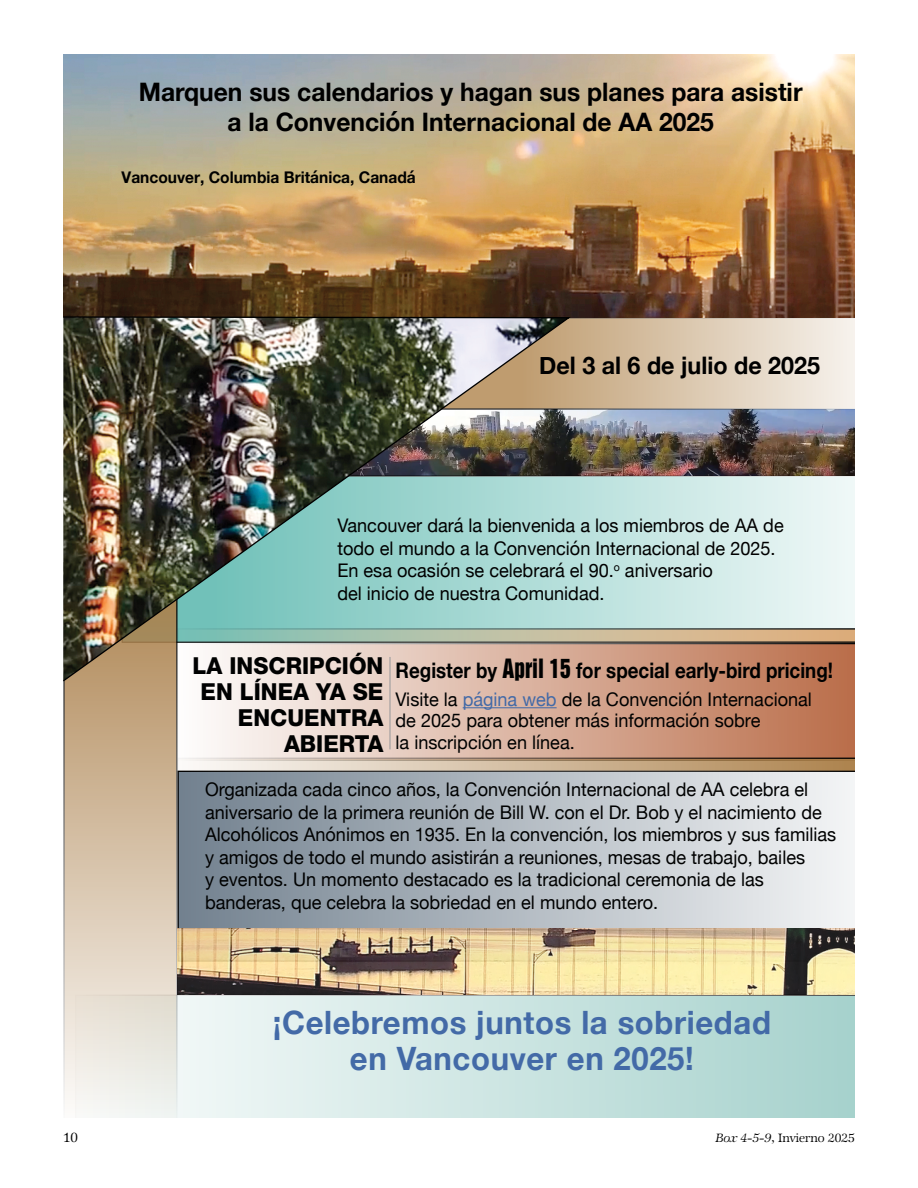
<style>
.page{position:relative;width:918px;height:1188px;background:#fff}
.page>*{position:absolute;margin:0;border:0;box-sizing:border-box;transform-origin:0 0}
.t1{font:700 32.1px/36px "Helvetica Neue";letter-spacing:.02em;color:#436aa7;text-align:center}
.t2{font:700 25.5px/30.6px "Helvetica Neue";color:#000;text-align:center}
.t3{font:700 24.15px "Helvetica Neue";color:#000}
.t4{font:800 23.4px/26px "Helvetica Neue LT Std";color:#000101;text-align:right}
.t5{font:700 21.45px "Helvetica Neue";color:#000101;scale:.88 1}
.t6{font:18.75px/22.5px "Helvetica Neue";color:#000101}
.t7{font:18.75px/22.5px "Helvetica Neue";color:#000}
.t8{font:700 16.05px "Helvetica Neue";color:#000}
.t9{font:300 15px "Zapf Internatl IT Cby BT";color:#000}
.t10{font:300 13.5px "Zapf Internatl IT Cby BT";color:#000}
.s1{font-family:"Helvetica Inserat LT Std";font-weight:400;font-size:24.3px}
.s2{color:#436aa7}
.s3{font-style:italic}
</style>
<div class="page">
<svg style="left:178px;top:995px;width:677px;height:123px;background:#cae3e1"></svg>
<svg style="left:178px;top:772px;width:677px;height:157px;background:#b2bac1"></svg>
<svg style="left:192px;top:643px;width:663px;height:115px;background:#d6ab97"></svg>
<img style="left:573px;top:410px;width:282px;height:65px">
<svg style="left:573px;top:475px;width:282px;height:153px;background:#d2eae8"></svg>
<svg style="left:63px;top:683px;width:115px;height:435px;background:#d9c9b4"></svg>
<svg style="left:573px;top:317px;width:282px;height:93px;background:#dbcab4"></svg>
<img style="left:63px;top:55px;width:792px;height:262px">
<img style="left:63px;top:316px;width:510px;height:367px">
<svg style="left:177px;top:758px;width:678px;height:14px;background:#b8a48c"></svg>
<svg style="left:177px;top:628px;width:678px;height:15px;background:#a2a991"></svg>
<img style="left:178px;top:929px;width:677px;height:66px">
<hr style="left:463px;top:707px;width:94px;height:1px;background:#436aa7">
<hr style="left:390px;top:657px;width:1px;height:92px;background:#939598">
<h2 class="t2" style="left:139px;top:77px;width:665px">Marquen sus calendarios y hagan sus planes para asistir a la Convención Internacional de AA 2025</h2>
<p class="t8" style="left:122px;top:165px;width:296px">Vancouver, Columbia Británica, Canadá</p>
<p class="t3" style="left:539px;top:347px;width:282px">Del 3 al 6 de julio de 2025</p>
<p class="t7" style="left:337px;top:515px;width:448px">Vancouver dará la bienvenida a los miembros de AA de todo el mundo a la Convención Internacional de 2025.<br>En esa ocasión se celebrará el 90.<sup>o</sup> aniversario<br>del inicio de nuestra Comunidad.</p>
<p class="t4" style="left:193px;top:652px;width:192px">LA INSCRIPCIÓN<br>EN LÍNEA YA SE<br>ENCUENTRA<br>ABIERTA</p>
<p class="t5" style="left:396px;top:653px;width:499px">Register by <span class="s1">April 15</span> for special early-bird pricing!</p>
<p class="t6" style="left:396px;top:690px;width:418px;line-height:21.5px">Visite la <span class="s2">página web</span> de la Convención Internacional de 2025 para obtener más información sobre<br>la inscripción en línea.</p>
<p class="t6" style="left:205px;top:779px;width:633px">Organizada cada cinco años, la Convención Internacional de AA celebra el aniversario de la primera reunión de Bill W. con el Dr. Bob y el nacimiento de Alcohólicos Anónimos en 1935. En la convención, los miembros y sus familias y amigos de todo el mundo asistirán a reuniones, mesas de trabajo, bailes<br>y eventos. Un momento destacado es la tradicional ceremonia de las banderas, que celebra la sobriedad en el mundo entero.</p>
<h1 class="t1" style="left:273px;top:1005px;width:500px">¡Celebremos juntos la sobriedad en Vancouver en 2025!</h1>
<p class="t9" style="left:63px;top:1128px;width:16px">10</p>
<p class="t10" style="left:716px;top:1130px;width:141px"><span class="s3">Box 4-5-9,</span> Invierno 2025</p>
</div>
